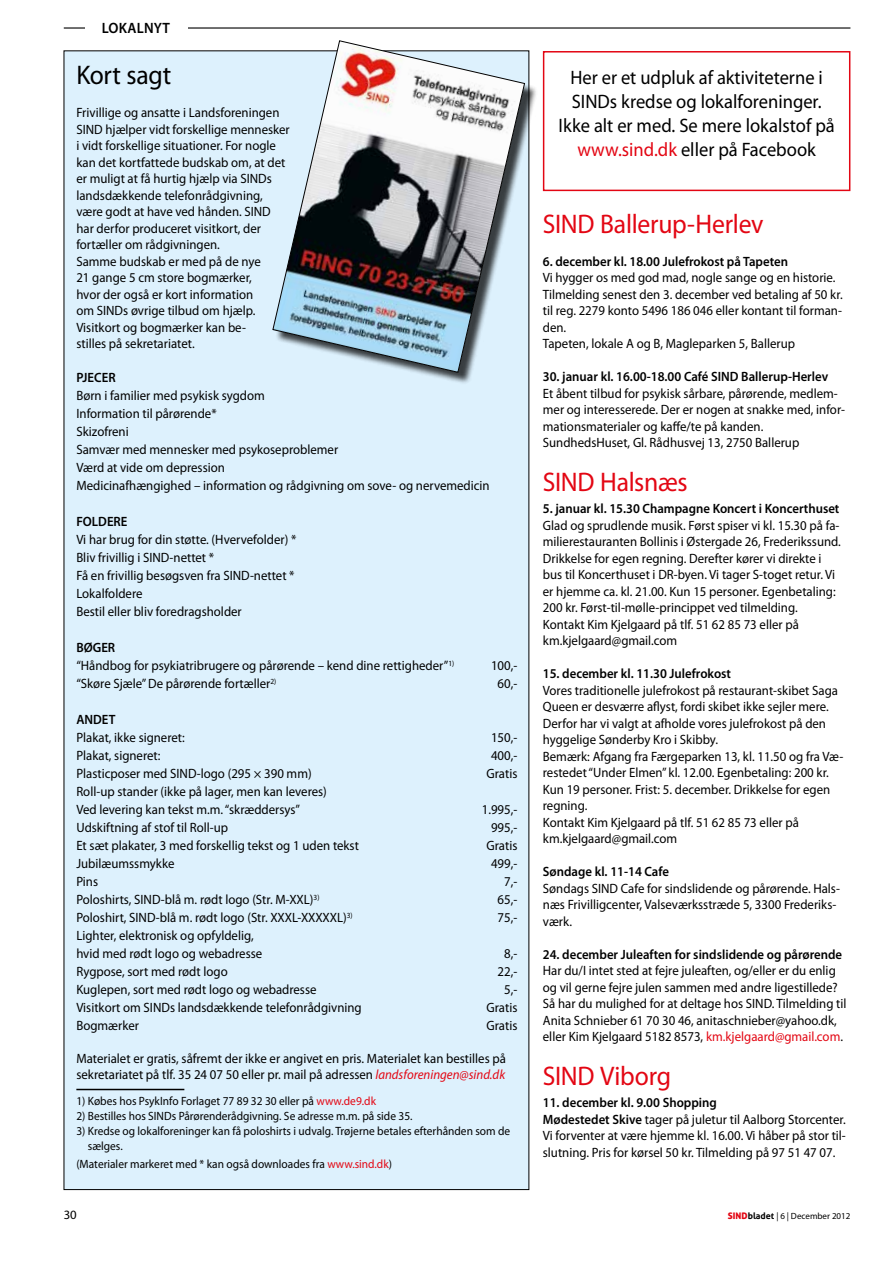
<style>
.page{position:relative;width:893px;height:1263px;background:#fff}
.page>*{position:absolute;margin:0;border:0;box-sizing:border-box;transform-origin:0 0}
.t1{font:27px "Myriad Pro";letter-spacing:-.01em;color:#e30613;scale:.95 1}
.t2{font:27px "Myriad Pro";letter-spacing:-.005em;color:#000;scale:.95 1}
.t3{font:19.5px/24px "Myriad Pro";color:#000;text-align:center;scale:.95 1}
.t4{font:600 15px "Myriad Pro";letter-spacing:.02em;color:#000;scale:.95 1}
.t5{font:13.5px/16.5px "Myriad Pro";color:#000;scale:.95 1}
.t6{font:600 13.5px "Myriad Pro";color:#000;scale:.95 1}
.t7{font:12.75px "Myriad Pro";color:#000}
.t8{font:12px/15px "Myriad Pro";color:#000;scale:.95 1}
.t9{font:9px "Myriad Pro";color:#000}
.s1{font-weight:600}
.s2{font-style:italic;color:#e30613}
.s3{color:#e30613}
.s4{font-family:"Aller Display";color:#e30613}
.s5{font-family:"Aller";font-weight:700}
</style>
<div class="page">
<div style="left:64px;top:51px;width:465px;height:1138px;background:#ddf1fd"></div>
<hr style="left:76px;top:1089px;width:108px;height:1px;background:#000">
<div style="left:275px;top:43px;width:262px;height:342px;background:#000;opacity:.75"></div>
<svg style="left:272px;top:40px;width:253px;height:333px"></svg>
<div style="left:543px;top:51px;width:307px;height:140px;border:2px solid #e30613"></div>
<hr style="left:64px;top:27px;width:786px;height:2px;background:#000">
<div style="left:85px;top:21px;width:103px;height:16px;background:#fff"></div>
<p class="t4" style="left:102px;top:18px;width:73px">LOKALNYT</p>
<h1 class="t2" style="left:76px;top:58px;width:101px">Kort sagt</h1>
<p class="t5" style="left:76px;top:104px;width:226px">Frivillige og ansatte i Landsforeningen SIND hjælper vidt forskellige mennesker i vidt forskellige situationer. For nogle kan det kortfattede budskab om, at det er muligt at få hurtig hjælp via SINDs landsdækkende telefonrådgivning, være godt at have ved hånden. SIND har derfor produceret visitkort, der fortæller om rådgivningen.<br>Samme budskab er med på de nye<br>21 gange 5 cm store bogmærker,<br>hvor der også er kort information<br>om SINDs øvrige tilbud om hjælp.<br>Visitkort og bogmærker kan be-<br>stilles på sekretariatet.</p>
<p class="t6" style="left:76px;top:368px;width:43px">PJECER</p>
<p class="t5" style="left:76px;top:386px;width:437px;line-height:18px">Børn i familier med psykisk sygdom<br>Information til pårørende*<br>Skizofreni<br>Samvær med mennesker med psykoseproblemer<br>Værd at vide om depression<br>Medicinafhængighed – information og rådgivning om sove- og nervemedicin</p>
<p class="t6" style="left:76px;top:512px;width:55px">FOLDERE</p>
<p class="t5" style="left:76px;top:530px;width:233px;line-height:18px">Vi har brug for din støtte. (Hvervefolder) * Bliv frivillig i SIND-nettet *<br>Få en frivillig besøgsven fra SIND-nettet * Lokalfoldere<br>Bestil eller bliv foredragsholder</p>
<p class="t5" style="left:76px;top:638px;width:399px;line-height:18px"><span class="s1">BØGER<br></span>“Håndbog for psykiatribrugere og pårørende – kend dine rettigheder”<sup>1)</sup></p>
<p class="t5" style="left:491px;top:657px;width:29px">100,-</p>
<p class="t5" style="left:76px;top:675px;width:212px">“Skøre Sjæle” De pårørende fortæller<sup>2)</sup></p>
<p class="t5" style="left:498px;top:675px;width:22px">60,-</p>
<p class="t6" style="left:76px;top:710px;width:43px">ANDET</p>
<p class="t5" style="left:76px;top:729px;width:116px">Plakat, ikke signeret:</p>
<p class="t5" style="left:491px;top:729px;width:29px">150,-</p>
<p class="t5" style="left:76px;top:747px;width:90px">Plakat, signeret:</p>
<p class="t5" style="left:491px;top:747px;width:29px">400,-</p>
<p class="t5" style="left:76px;top:765px;width:249px">Plasticposer med SIND-logo (295 × 390 mm)</p>
<p class="t5" style="left:486px;top:765px;width:34px">Gratis</p>
<p class="t5" style="left:76px;top:782px;width:265px;line-height:18px">Roll-up stander (ikke på lager, men kan leveres)<br>Ved levering kan tekst m.m. “skræddersys”</p>
<p class="t5" style="left:482px;top:801px;width:39px">1.995,-</p>
<p class="t5" style="left:76px;top:819px;width:161px">Udskiftning af stof til Roll-up</p>
<p class="t5" style="left:491px;top:819px;width:29px">995,-</p>
<p class="t5" style="left:76px;top:837px;width:299px">Et sæt plakater, 3 med forskellig tekst og 1 uden tekst</p>
<p class="t5" style="left:486px;top:837px;width:34px">Gratis</p>
<p class="t5" style="left:76px;top:855px;width:105px">Jubilæumssmykke</p>
<p class="t5" style="left:491px;top:855px;width:29px">499,-</p>
<p class="t5" style="left:76px;top:873px;width:24px">Pins</p>
<p class="t5" style="left:504px;top:873px;width:15px">7,-</p>
<p class="t5" style="left:76px;top:891px;width:257px">Poloshirts, SIND-blå m. rødt logo (Str. M-XXL)<sup>3)</sup></p>
<p class="t5" style="left:498px;top:891px;width:22px">65,-</p>
<p class="t5" style="left:76px;top:909px;width:292px">Poloshirt, SIND-blå m. rødt logo (Str. XXXL-XXXXXL)<sup>3)</sup></p>
<p class="t5" style="left:498px;top:909px;width:22px">75,-</p>
<p class="t5" style="left:76px;top:926px;width:197px;line-height:18px">Lighter, elektronisk og opfyldelig, hvid med rødt logo og webadresse</p>
<p class="t5" style="left:504px;top:945px;width:15px">8,-</p>
<p class="t5" style="left:76px;top:963px;width:161px">Rygpose, sort med rødt logo</p>
<p class="t5" style="left:498px;top:963px;width:22px">22,-</p>
<p class="t5" style="left:76px;top:981px;width:254px">Kuglepen, sort med rødt logo og webadresse</p>
<p class="t5" style="left:504px;top:981px;width:15px">5,-</p>
<p class="t5" style="left:76px;top:999px;width:302px">Visitkort om SINDs landsdækkende telefonrådgivning</p>
<p class="t5" style="left:486px;top:999px;width:34px">Gratis</p>
<p class="t5" style="left:76px;top:1017px;width:67px">Bogmærker</p>
<p class="t5" style="left:486px;top:1017px;width:34px">Gratis</p>
<p class="t5" style="left:76px;top:1050px;width:454px">Materialet er gratis, såfremt der ikke er angivet en pris. Materialet kan bestilles på sekretariatet på tlf. 35 24 07 50 eller pr. mail på adressen <span class="s2">landsforeningen@sind.dk</span></p>
<p class="t8" style="left:76px;top:1093px;width:317px">1) Købes hos PsykInfo Forlaget 77 89 32 30 eller på <span class="s3">www.de9.dk</span></p>
<p class="t8" style="left:76px;top:1108px;width:355px">2) Bestilles hos SINDs Pårørenderådgivning. Se adresse m.m. på side 35.</p>
<p class="t8" style="left:88px;top:1123px;width:446px;text-indent:-12px">3) Kredse og lokalforeninger kan få poloshirts i udvalg. Trøjerne betales efterhånden som de sælges.</p>
<p class="t8" style="left:76px;top:1156px;width:334px">(Materialer markeret med * kan også downloades fra <span class="s3">www.sind.dk</span>)</p>
<h2 class="t3" style="left:558px;top:65px;width:292px">Her er et udpluk af aktiviteterne i SINDs kredse og lokalforeninger.<br>Ikke alt er med. Se mere lokalstof på <span class="s3">www.sind.dk</span> eller på Facebook</h2>
<h1 class="t1" style="left:543px;top:207px;width:234px">SIND Ballerup-Herlev</h1>
<p class="t6" style="left:543px;top:252px;width:260px">6. december kl. 18.00 Julefrokost på Tapeten</p>
<p class="t5" style="left:543px;top:269px;width:317px">Vi hygger os med god mad, nogle sange og en historie.<br>Tilmelding senest den 3. december ved betaling af 50 kr. til reg. 2279 konto 5496 186 046 eller kontant til forman&shy;den.<br>Tapeten, lokale A og B, Magleparken 5, Ballerup</p>
<p class="t6" style="left:543px;top:368px;width:302px">30. januar kl. 16.00-18.00 Café SIND Ballerup-Herlev</p>
<p class="t5" style="left:543px;top:385px;width:320px">Et åbent tilbud for psykisk sårbare, pårørende, medlem&shy;mer og interesserede. Der er nogen at snakke med, infor&shy;mationsmaterialer og kaffe/te på kanden.<br>SundhedsHuset, Gl. Rådhusvej 13, 2750 Ballerup</p>
<h1 class="t1" style="left:543px;top:465px;width:154px">SIND Halsnæs</h1>
<p class="t6" style="left:543px;top:500px;width:314px">5. januar kl. 15.30 Champagne Koncert i Koncerthuset</p>
<p class="t5" style="left:543px;top:517px;width:315px">Glad og sprudlende musik. Først spiser vi kl. 15.30 på fa&shy;milierestauranten Bollinis i Østergade 26, Frederikssund.<br>Drikkelse for egen regning. Derefter kører vi direkte i bus til Koncerthuset i DR-byen. Vi tager S-toget retur. Vi er hjemme ca. kl. 21.00. Kun 15 personer. Egenbetaling:<br>200 kr. Først-til-mølle-princippet ved tilmelding.<br>Kontakt Kim Kjelgaard på tlf. 51 62 85 73 eller på km.kjelgaard@gmail.com</p>
<p class="t6" style="left:543px;top:665px;width:200px">15. december kl. 11.30 Julefrokost</p>
<p class="t5" style="left:543px;top:682px;width:318px">Vores traditionelle julefrokost på restaurant-skibet Saga Queen er desværre aflyst, fordi skibet ikke sejler mere.<br>Derfor har vi valgt at afholde vores julefrokost på den hyggelige Sønderby Kro i Skibby.<br>Bemærk: Afgang fra Færgeparken 13, kl. 11.50 og fra Væ&shy;restedet “Under Elmen” kl. 12.00. Egenbetaling: 200 kr.<br>Kun 19 personer. Frist: 5. december. Drikkelse for egen regning.<br>Kontakt Kim Kjelgaard på tlf. 51 62 85 73 eller på km.kjelgaard@gmail.com</p>
<p class="t6" style="left:543px;top:863px;width:134px">Søndage kl. 11-14 Cafe</p>
<p class="t5" style="left:543px;top:880px;width:314px">Søndags SIND Cafe for sindslidende og pårørende. Hals&shy;næs Frivilligcenter, Valseværksstræde 5, 3300 Frederiks&shy;værk.</p>
<p class="t6" style="left:543px;top:945px;width:317px">24. december Juleaften for sindslidende og pårørende</p>
<p class="t5" style="left:543px;top:962px;width:321px">Har du/I intet sted at fejre juleaften, og/eller er du enlig og vil gerne fejre julen sammen med andre ligestillede?<br>Så har du mulighed for at deltage hos SIND. Tilmelding til Anita Schnieber 61 70 30 46, anitaschnieber@yahoo.dk, eller Kim Kjelgaard 5182 8573, <span class="s3">km.kjelgaard@gmail.com</span>.</p>
<h1 class="t1" style="left:543px;top:1059px;width:136px">SIND Viborg</h1>
<p class="t5" style="left:543px;top:1094px;width:320px"><span class="s1">11. december kl. 9.00 Shopping<br>Mødestedet Skive</span> tager på juletur til Aalborg Storcenter.<br>Vi forventer at være hjemme kl. 16.00. Vi håber på stor til&shy;slutning. Pris for kørsel 50 kr. Tilmelding på 97 51 47 07.</p>
<p class="t7" style="left:64px;top:1207px;width:15px">30</p>
<p class="t9" style="left:728px;top:1210px;width:124px"><span class="s4">SIND</span><span class="s5">bladet</span> | 6 | December 2012</p>
</div>
